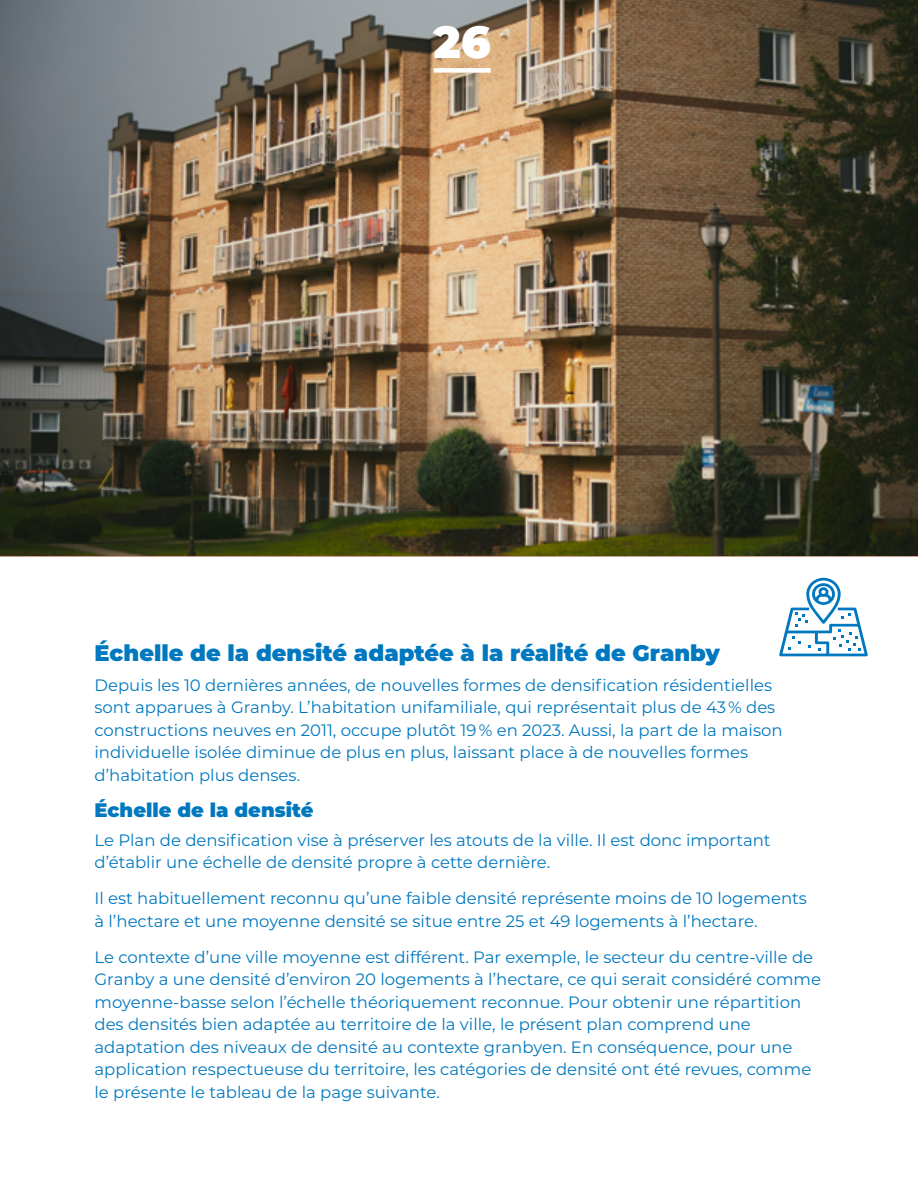
<style>
.page{position:relative;width:918px;height:1188px;background:#fff}
.page>*{position:absolute;margin:0;border:0;box-sizing:border-box;transform-origin:0 0}
.t1{font:900 45px "Montserrat";color:#fff}
.t2{font:900 22.5px "Montserrat";color:#0078bf}
.t3{font:900 19.5px "Montserrat";color:#0078bf}
.t4{font:16.5px/22.5px "Montserrat";color:#0078bf}
</style>
<div class="page">
<img style="left:0;top:0;width:918px;height:555px">
<div style="left:434px;top:68px;width:57px;height:5px;background:#fff"></div>
<svg style="left:779px;top:577px;width:89px;height:79px"></svg>
<p class="t1" style="left:434px;top:9px;width:59px">26</p>
<p class="t2" style="left:94px;top:636px;width:627px">Échelle de la densité adaptée à la réalité de Granby</p>
<p class="t4" style="left:94px;top:673px;width:690px">Depuis les 10 dernières années, de nouvelles formes de densification résidentielles sont apparues à Granby. L’habitation unifamiliale, qui représentait plus de 43 % des constructions neuves en 2011, occupe plutôt 19 % en 2023. Aussi, la part de la maison individuelle isolée diminue de plus en plus, laissant place à de nouvelles formes d’habitation plus denses.</p>
<p class="t3" style="left:94px;top:795px;width:220px">Échelle de la densité</p>
<p class="t4" style="left:94px;top:828px;width:678px">Le Plan de densification vise à préserver les atouts de la ville. Il est donc important d’établir une échelle de densité propre à cette dernière.</p>
<p class="t4" style="left:94px;top:887px;width:714px">Il est habituellement reconnu qu’une faible densité représente moins de 10 logements à l’hectare et une moyenne densité se situe entre 25 et 49 logements à l’hectare.</p>
<p class="t4" style="left:94px;top:945px;width:728px">Le contexte d’une ville moyenne est différent. Par exemple, le secteur du centre-ville de Granby a une densité d’environ 20 logements à l’hectare, ce qui serait considéré comme moyenne-basse selon l’échelle théoriquement reconnue. Pour obtenir une répartition des densités bien adaptée au territoire de la ville, le présent plan comprend une adaptation des niveaux de densité au contexte granbyen. En conséquence, pour une application respectueuse du territoire, les catégories de densité ont été revues, comme le présente le tableau de la page suivante.</p>
</div>
